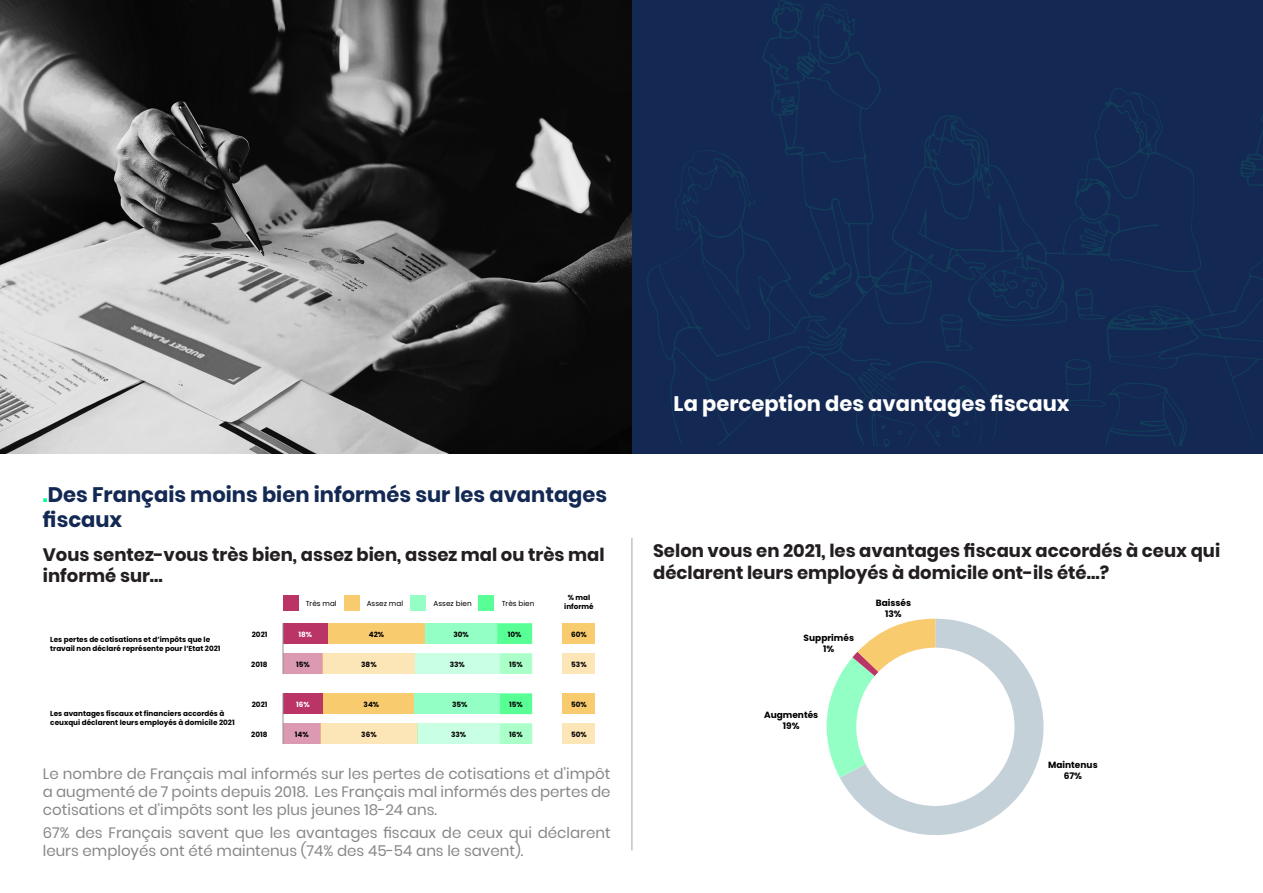
<style>
.page{position:relative;width:1263px;height:893px;background:#fff}
.page>*{position:absolute;margin:0;border:0;box-sizing:border-box;transform-origin:0 0}
.t1{font:700 21px/25.2px "Poppins";color:#132953}
.t2{font:700 21px "Poppins";color:#fff}
.t3{font:700 18px/21.6px "Poppins";color:#231f20}
.t4{font:15px/18px "Poppins";color:#878787;text-align:justify}
.t5{font:700 9px/10.8px "Poppins";color:#000;text-align:center}
.t6{font:700 7.2px/8.7px "Poppins";color:#000}
.t7{font:7.2px "Poppins";color:#000}
.t8{font:700 7.2px "Poppins";color:#fff}
.s1{color:#00ff91}
</style>
<div class="page">
<div style="left:631px;top:0;width:631px;height:454px;background:#132953"></div>
<svg style="left:647px;top:0;width:615px;height:446px"></svg>
<svg style="left:1065px;top:359px;width:122px;height:87px"></svg>
<svg style="left:940px;top:314px;width:33px;height:37px"></svg>
<svg style="left:1075px;top:288px;width:30px;height:32px"></svg>
<svg style="left:1006px;top:281px;width:12px;height:8px"></svg>
<svg style="left:1026px;top:281px;width:11px;height:16px"></svg>
<svg style="left:925px;top:386px;width:58px;height:60px"></svg>
<svg style="left:871px;top:413px;width:46px;height:33px"></svg>
<img style="left:0;top:0;width:632px;height:454px">
<div style="left:283px;top:595px;width:15px;height:15px;background:#ba3466"></div>
<div style="left:344px;top:595px;width:15px;height:15px;background:#f9cb6f"></div>
<div style="left:410px;top:595px;width:15px;height:15px;background:#93ffc5"></div>
<div style="left:479px;top:595px;width:15px;height:15px;background:#57ff94"></div>
<div style="left:425px;top:623px;width:72px;height:21px;background:#93ffc5"></div>
<svg style="left:497px;top:623px;width:35px;height:21px"></svg>
<svg style="left:500px;top:653px;width:32px;height:21px"></svg>
<div style="left:562px;top:623px;width:33px;height:21px;background:#f9cb6f"></div>
<div style="left:328px;top:623px;width:97px;height:21px;background:#f9cb6f"></div>
<div style="left:283px;top:623px;width:45px;height:21px;background:#ba3466"></div>
<div style="left:283px;top:653px;width:40px;height:21px;background:#dc99b2"></div>
<div style="left:323px;top:653px;width:92px;height:21px;background:#fce5b7"></div>
<div style="left:415px;top:653px;width:85px;height:21px;background:#c9ffe2"></div>
<div style="left:562px;top:653px;width:33px;height:21px;background:#fce5b7"></div>
<hr style="left:283px;top:623px;width:1px;height:51px;background:#919191">
<div style="left:413px;top:693px;width:87px;height:21px;background:#93ffc5"></div>
<svg style="left:500px;top:693px;width:32px;height:21px"></svg>
<svg style="left:500px;top:723px;width:32px;height:21px"></svg>
<div style="left:562px;top:693px;width:33px;height:21px;background:#f9cb6f"></div>
<div style="left:323px;top:693px;width:90px;height:21px;background:#f9cb6f"></div>
<div style="left:283px;top:693px;width:40px;height:21px;background:#ba3466"></div>
<div style="left:283px;top:723px;width:37px;height:21px;background:#dc99b2"></div>
<div style="left:320px;top:723px;width:98px;height:21px;background:#fce5b7"></div>
<div style="left:418px;top:723px;width:82px;height:21px;background:#c9ffe2"></div>
<div style="left:562px;top:723px;width:33px;height:21px;background:#fce5b7"></div>
<hr style="left:283px;top:693px;width:1px;height:51px;background:#919191">
<svg style="left:840px;top:619px;width:204px;height:216px;fill:#c5d1d9"></svg>
<svg style="left:826px;top:619px;width:109px;height:159px"></svg>
<div style="left:856px;top:648px;width:158px;height:158px;background:#fff;border-radius:50%"></div>
<hr style="left:631px;top:538px;width:2px;height:312px;background:#c3c3c3">
<h1 class="t2" style="left:674px;top:391px;width:397px">La perception des avantages fiscaux</h1>
<h1 class="t1" style="left:43px;top:482px;width:566px"><span class="s1">.</span>Des Français moins bien informés sur les avantages fiscaux</h1>
<p class="t3" style="left:43px;top:544px;width:563px">Vous sentez-vous très bien, assez bien, assez mal ou très mal informé sur…</p>
<p class="t3" style="left:653px;top:540px;width:569px">Selon vous en 2021, les avantages fiscaux accordés à ceux qui déclarent leurs employés à domicile ont-ils été…?</p>
<p class="t6" style="left:50px;top:635px;width:172px">Les pertes de cotisations et d’impôts que le travail non déclaré représente pour l’Etat 2021</p>
<p class="t6" style="left:50px;top:710px;width:186px">Les avantages fiscaux et financiers accordés à ceuxqui déclarent leurs employés à domicile 2021</p>
<p class="t6" style="left:252px;top:630px;width:17px">2021</p>
<p class="t6" style="left:251px;top:660px;width:18px">2018</p>
<p class="t6" style="left:252px;top:700px;width:17px">2021</p>
<p class="t6" style="left:251px;top:730px;width:18px">2018</p>
<p class="t6" style="left:564px;top:594px;width:31px;text-align:center">% mal informé</p>
<p class="t7" style="left:306px;top:599px;width:33px">Très mal</p>
<p class="t7" style="left:367px;top:599px;width:38px">Assez mal</p>
<p class="t7" style="left:434px;top:599px;width:40px">Assez bien</p>
<p class="t7" style="left:502px;top:599px;width:34px">Très bien</p>
<p class="t6" style="left:453px;top:630px;width:17px">30%</p>
<p class="t6" style="left:508px;top:630px;width:15px">10%</p>
<p class="t6" style="left:571px;top:630px;width:17px">60%</p>
<p class="t6" style="left:571px;top:660px;width:17px">53%</p>
<p class="t8" style="left:299px;top:630px;width:15px">18%</p>
<p class="t6" style="left:369px;top:630px;width:17px">42%</p>
<p class="t6" style="left:296px;top:660px;width:15px">15%</p>
<p class="t6" style="left:361px;top:660px;width:17px">38%</p>
<p class="t6" style="left:450px;top:660px;width:17px">33%</p>
<p class="t6" style="left:509px;top:660px;width:15px">15%</p>
<p class="t6" style="left:452px;top:700px;width:17px">35%</p>
<p class="t6" style="left:509px;top:700px;width:15px">15%</p>
<p class="t6" style="left:571px;top:700px;width:17px">50%</p>
<p class="t6" style="left:571px;top:730px;width:17px">50%</p>
<p class="t8" style="left:296px;top:700px;width:15px">16%</p>
<p class="t6" style="left:364px;top:700px;width:17px">34%</p>
<p class="t6" style="left:295px;top:730px;width:15px">14%</p>
<p class="t6" style="left:361px;top:730px;width:17px">36%</p>
<p class="t6" style="left:451px;top:730px;width:17px">33%</p>
<p class="t6" style="left:509px;top:730px;width:15px">16%</p>
<p class="t4" style="left:43px;top:765px;width:569px">Le nombre de Français mal informés sur les pertes de cotisations et d’impôt a augmenté de 7 points depuis 2018. Les Français mal informés des pertes de cotisations et d’impôts sont les plus jeunes 18-24 ans.</p>
<p class="t4" style="left:43px;top:823px;width:569px">67% des Français savent que les avantages fiscaux de ceux qui déclarent leurs employés ont été maintenus (74% des 45-54 ans le savent).</p>
<p class="t5" style="left:803px;top:633px;width:52px">Supprimés<br>1%</p>
<p class="t5" style="left:876px;top:597px;width:37px">Baissés<br>13%</p>
<p class="t5" style="left:764px;top:710px;width:56px">Augmentés<br>19%</p>
<p class="t5" style="left:1048px;top:760px;width:51px">Maintenus<br>67%</p>
</div>
